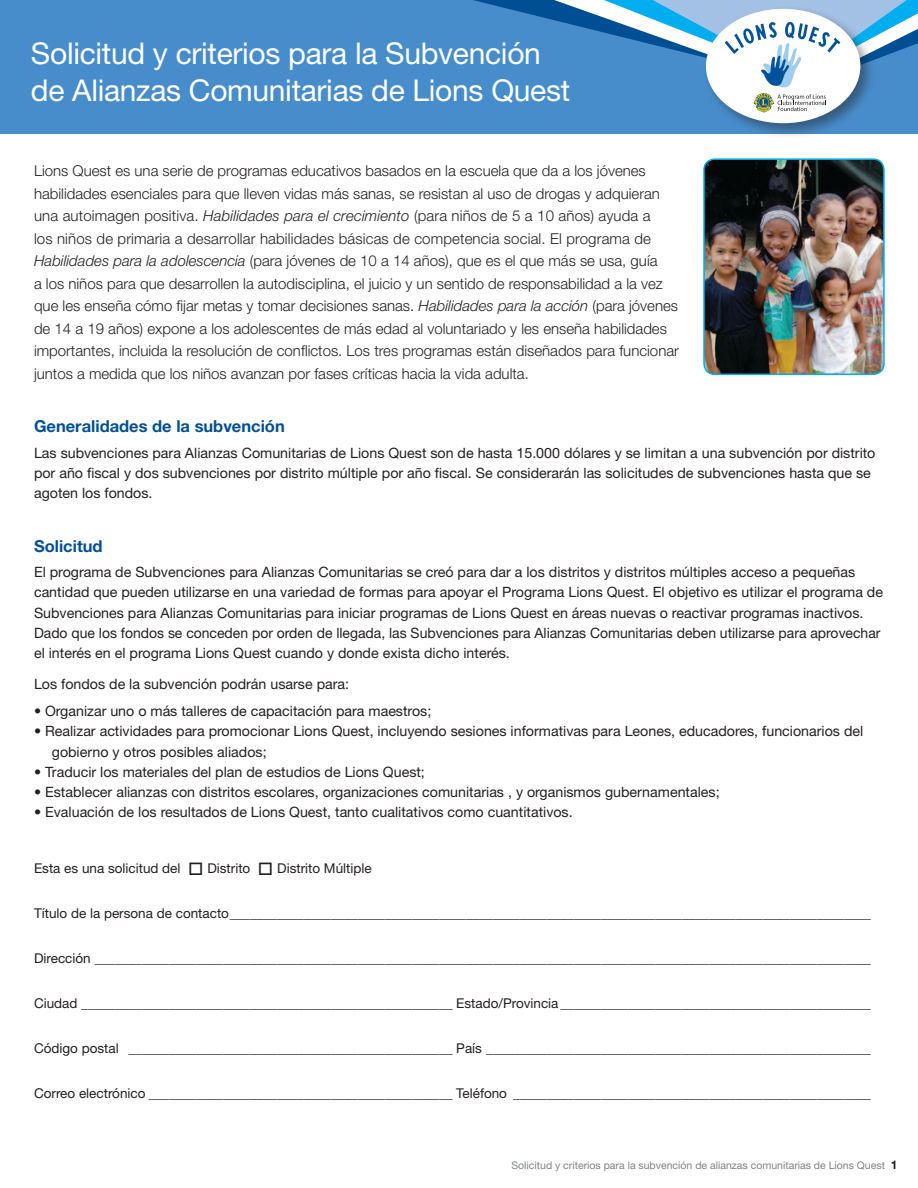
<style>
.page{position:relative;width:918px;height:1188px;background:#fff}
.page>*{position:absolute;margin:0;border:0;box-sizing:border-box;transform-origin:0 0}
.t1{font:30px/37.5px "Helvetica Neue LT Std";letter-spacing:-.01em;color:#fff}
.t2{font:700 16.5px "Helvetica Neue LT Std";color:#004f95}
.t3{font:300 15px/22.5px "Helvetica Neue LT Std";color:#231f20}
.t4{font:14.25px/20.2px "Helvetica Neue LT Std";color:#231f20}
.t5{font:13.5px "Helvetica Neue LT Std";color:#231f20}
.t6{font:10.5px "Helvetica Neue LT Std";color:#808285}
.s1{font-style:italic}
.s2{font-weight:700;font-size:12px;color:#231f20}
</style>
<div class="page">
<div style="left:0;top:0;width:918px;height:133px;background:#478dcb"></div>
<div style="left:702px;top:5px;width:175px;height:135px;background:#231f20;opacity:.46"></div>
<div style="left:706px;top:9px;width:154px;height:114px;background:#fff;border-radius:50%"></div>
<svg style="left:473px;top:0;width:445px;height:112px"></svg>
<img style="left:706px;top:161px;width:177px;height:212px">
<div style="left:703px;top:158px;width:182px;height:217px;border:2px solid #00aeef;border-radius:11px"></div>
<h1 class="t1" style="left:31px;top:34px;width:541px">Solicitud y criterios para la Subvención de Alianzas Comunitarias de Lions Quest</h1>
<p class="t3" style="left:34px;top:159px;width:646px">Lions Quest es una serie de programas educativos basados en la escuela que da a los jóvenes habilidades esenciales para que lleven vidas más sanas, se resistan al uso de drogas y adquieran una autoimagen positiva. <span class="s1">Habilidades para el crecimiento</span> (para niños de 5 a 10 años) ayuda a<br>los niños de primaria a desarrollar habilidades básicas de competencia social. El programa de <span class="s1">Habilidades para la adolescencia</span> (para jóvenes de 10 a 14 años), que es el que más se usa, guía<br>a los niños para que desarrollen la autodisciplina, el juicio y un sentido de responsabilidad a la vez que les enseña cómo fijar metas y tomar decisiones sanas. <span class="s1">Habilidades para la acción</span> (para jóvenes de 14 a 19 años) expone a los adolescentes de más edad al voluntariado y les enseña habilidades importantes, incluida la resolución de conflictos. Los tres programas están diseñados para funcionar juntos a medida que los niños avanzan por fases críticas hacia la vida adulta.</p>
<p class="t2" style="left:34px;top:416px;width:252px">Generalidades de la subvención</p>
<p class="t4" style="left:34px;top:442px;width:843px">Las subvenciones para Alianzas Comunitarias de Lions Quest son de hasta 15.000 dólares y se limitan a una subvención por distrito por año fiscal y dos subvenciones por distrito múltiple por año fiscal. Se considerarán las solicitudes de subvenciones hasta que se agoten los fondos.</p>
<p class="t2" style="left:34px;top:535px;width:70px">Solicitud</p>
<p class="t4" style="left:34px;top:562px;width:851px">El programa de Subvenciones para Alianzas Comunitarias se creó para dar a los distritos y distritos múltiples acceso a pequeñas cantidad que pueden utilizarse en una variedad de formas para apoyar el Programa Lions Quest. El objetivo es utilizar el programa de Subvenciones para Alianzas Comunitarias para iniciar programas de Lions Quest en áreas nuevas o reactivar programas inactivos.<br>Dado que los fondos se conceden por orden de llegada, las Subvenciones para Alianzas Comunitarias deben utilizarse para aprovechar el interés en el programa Lions Quest cuando y donde exista dicho interés.</p>
<p class="t4" style="left:34px;top:674px;width:317px">Los fondos de la subvención podrán usarse para:</p>
<p class="t4" style="left:34px;top:701px;width:399px">• Organizar uno o más talleres de capacitación para maestros;</p>
<p class="t4" style="left:52px;top:721px;width:813px;text-indent:-18px">• Realizar actividades para promocionar Lions Quest, incluyendo sesiones informativas para Leones, educadores, funcionarios del gobierno y otros posibles aliados;</p>
<p class="t4" style="left:34px;top:762px;width:392px">• Traducir los materiales del plan de estudios de Lions Quest;</p>
<p class="t4" style="left:34px;top:782px;width:687px">• Establecer alianzas con distritos escolares, organizaciones comunitarias , y organismos gubernamentales;</p>
<p class="t4" style="left:34px;top:802px;width:540px">• Evaluación de los resultados de Lions Quest, tanto cualitativos como cuantitativos.</p>
<p class="t5" style="left:34px;top:860px;width:339px">Esta es una solicitud del □ Distrito □ Distrito Múltiple</p>
<p class="t5" style="left:34px;top:905px;width:838px">Título de la persona de contacto_______________________________________________________________________________________________</p>
<p class="t5" style="left:34px;top:950px;width:839px">Dirección ___________________________________________________________________________________________________________________</p>
<p class="t5" style="left:34px;top:995px;width:839px">Ciudad _______________________________________________________ Estado/Provincia ______________________________________________</p>
<p class="t5" style="left:34px;top:1040px;width:838px">Código postal ________________________________________________ País _________________________________________________________</p>
<p class="t5" style="left:34px;top:1085px;width:839px">Correo electrónico _____________________________________________ Teléfono _____________________________________________________</p>
<p class="t6" style="left:511px;top:1159px;width:388px">Solicitud y criterios para la subvención de alianzas comunitarias de Lions Quest <span class="s2">1</span></p>
</div>
